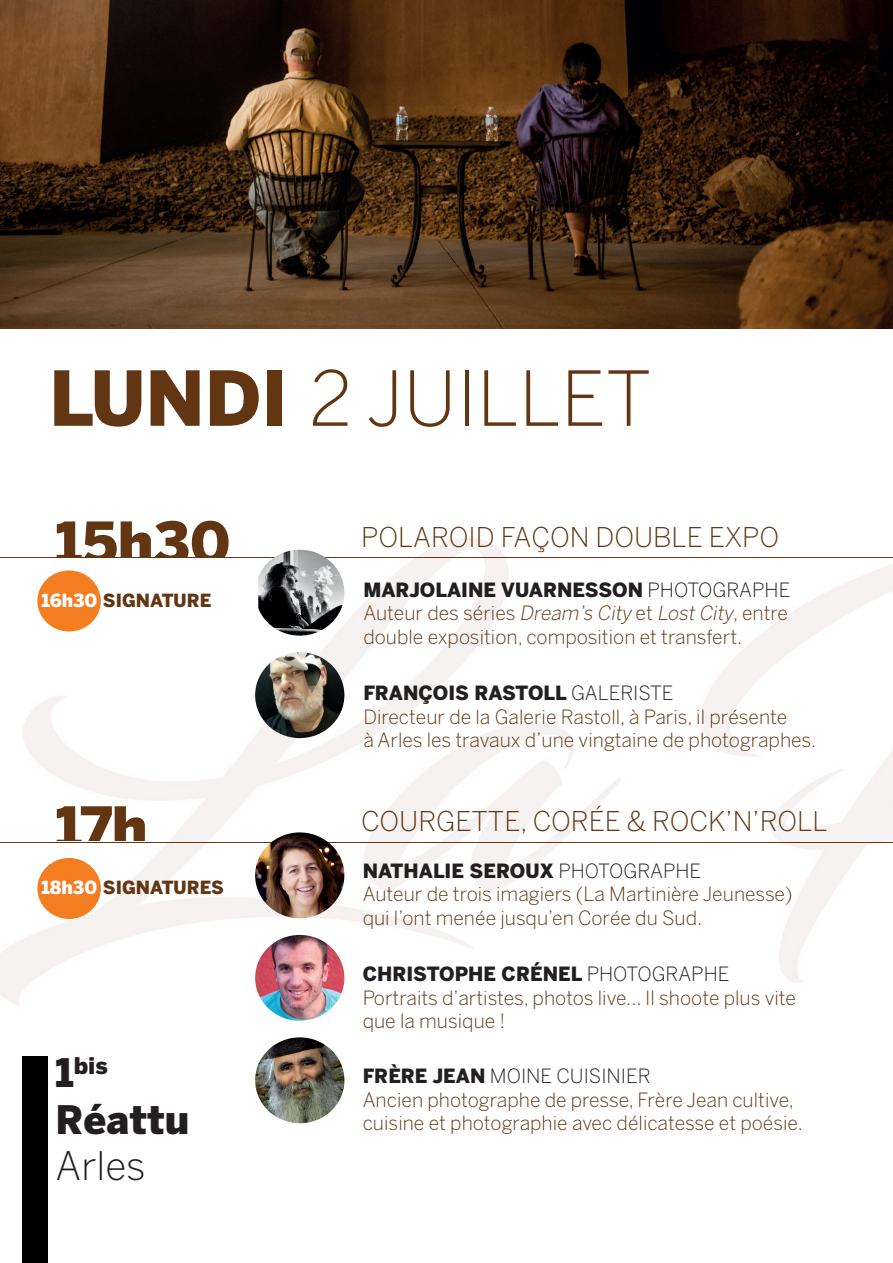
<style>
.page{position:relative;width:893px;height:1263px;background:#fff}
.page>*{position:absolute;margin:0;border:0;box-sizing:border-box;transform-origin:0 0}
.t1{font:300 75px "Benton Sans";color:#623612}
.t2{font:900 57px "Benton Sans";color:#623612}
.t3{font:900 39px "Benton Sans";color:#231f20}
.t4{font:300 39px "Benton Sans";color:#231f20}
.t5{font:300 27px "Benton Sans";color:#623612}
.t6{font:900 22.8px "Benton Sans";color:#231f20}
.t7{font:300 19.5px/23.4px "Benton Sans";color:#623612}
.t8{font:900 18px "Benton Sans";color:#623612}
.s1{font-weight:900}
.s2{color:#fff}
.s3{font-size:39px}
.s4{font-weight:900;color:#231f20}
.s5{color:#231f20}
.s6{font-style:italic}
</style>
<div class="page">
<img style="left:0;top:538px;width:893px;height:547px">
<img style="left:255px;top:652px;width:89px;height:86px">
<img style="left:255px;top:935px;width:89px;height:86px">
<img style="left:255px;top:1037px;width:89px;height:86px">
<div style="left:30px;top:557px;width:212px;height:36px;background:#fff"></div>
<hr style="left:0;top:557px;width:893px;height:1px;background:#623612">
<img style="left:255px;top:550px;width:89px;height:86px">
<div style="left:30px;top:842px;width:119px;height:16px;background:#fff"></div>
<hr style="left:0;top:842px;width:893px;height:1px;background:#623612">
<img style="left:255px;top:832px;width:89px;height:86px">
<img style="left:0;top:0;width:893px;height:329px">
<div style="left:22px;top:1056px;width:26px;height:207px;background:#000"></div>
<div style="left:37px;top:858px;width:64px;height:61px;background:#f47d21;border-radius:50%"></div>
<div style="left:37px;top:570px;width:64px;height:61px;background:#f47d21;border-radius:50%"></div>
<h1 class="t1" style="left:49px;top:354px;width:604px"><span class="s1">LUNDI</span> 2 JUILLET</h1>
<h2 class="t2" style="left:55px;top:509px;width:177px">15h30</h2>
<p class="t8" style="left:41px;top:589px;width:171px"><span class="s2">16h30</span> SIGNATURE</p>
<h2 class="t2" style="left:55px;top:793px;width:94px">17h</h2>
<p class="t8" style="left:41px;top:877px;width:184px"><span class="s2">18h30</span> SIGNATURES</p>
<p class="t6" style="left:55px;top:1052px;width:54px"><span class="s3">1</span>bis</p>
<h3 class="t3" style="left:55px;top:1096px;width:135px">Réattu</h3>
<h3 class="t4" style="left:55px;top:1143px;width:92px">Arles</h3>
<h3 class="t5" style="left:361px;top:522px;width:419px">POLAROID FAÇON DOUBLE EXPO</h3>
<p class="t7" style="left:363px;top:578px;width:428px;text-align:justify"><span class="s4">MARJOLAINE VUARNESSON</span> <span class="s5">PHOTOGRAPHE </span>Auteur des séries <span class="s6">Dream’s City</span> et <span class="s6">LostCity</span>, entre double exposition, composition et transfert.</p>
<p class="t7" style="left:363px;top:681px;width:454px"><span class="s4">FRANÇOIS RASTOLL</span> <span class="s5">GALERISTE<br></span>Directeur de la Galerie Rastoll, à Paris, il présente<br>à Arles les travaux d’une vingtaine de photographes.</p>
<h3 class="t5" style="left:361px;top:805px;width:468px">COURGETTE, CORÉE &amp; ROCK’N’ROLL</h3>
<p class="t7" style="left:363px;top:859px;width:431px"><span class="s4">NATHALIE SEROUX</span> <span class="s5">PHOTOGRAPHE<br></span>Auteur de trois imagiers (La Martinière Jeunesse) qui l’ont menée jusqu’en Corée du Sud.</p>
<p class="t7" style="left:363px;top:962px;width:435px"><span class="s4">CHRISTOPHE CRÉNEL</span> <span class="s5">PHOTOGRAPHE<br></span>Portraits d’artistes, photos live... Il shoote plus vite que la musique !</p>
<p class="t7" style="left:363px;top:1064px;width:442px"><span class="s4">FRÈRE JEAN</span> <span class="s5">MOINE CUISINIER<br></span>Ancien photographe de presse, Frère Jean cultive, cuisine et photographie avec délicatesse et poésie.</p>
</div>
